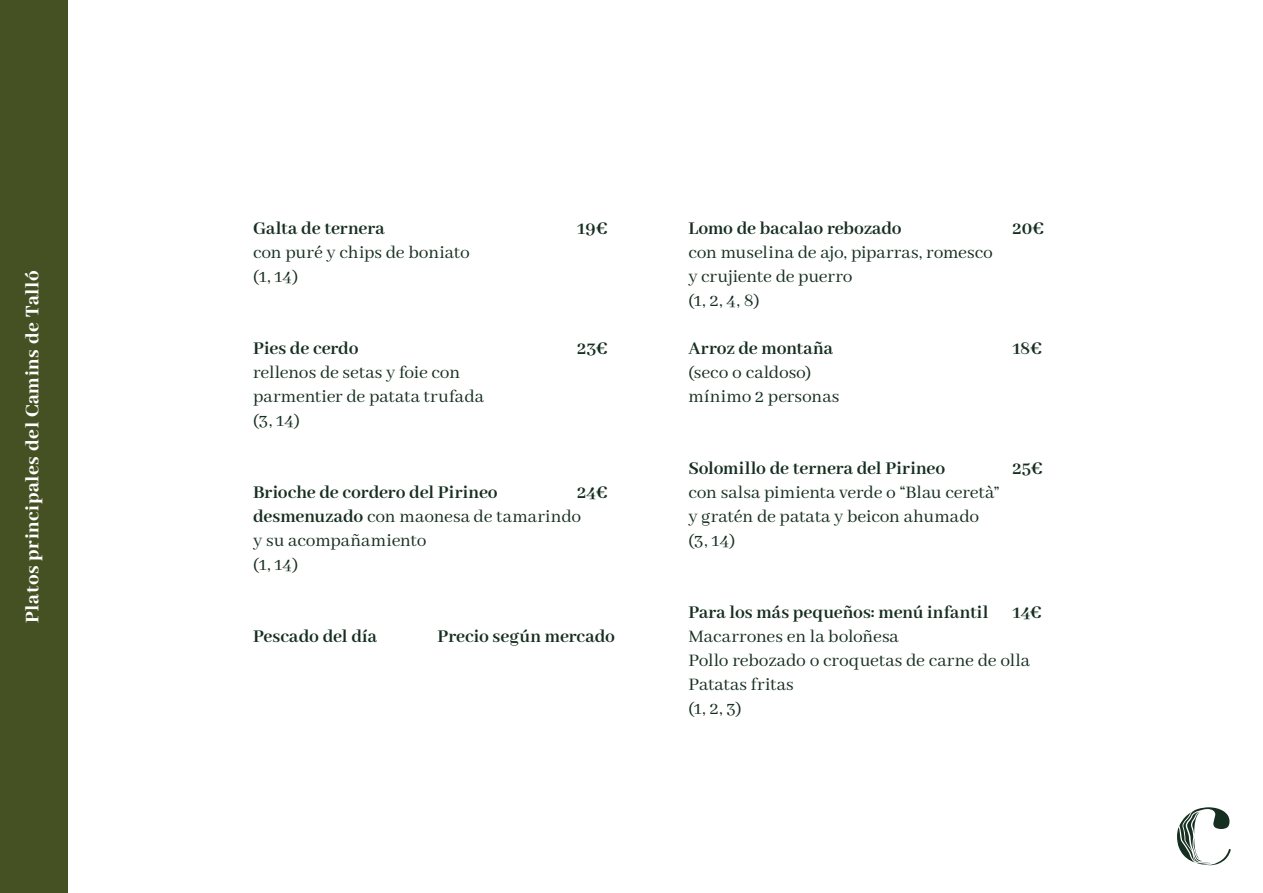
<style>
.page{position:relative;width:1263px;height:893px;background:#fff}
.page>*{position:absolute;margin:0;border:0;box-sizing:border-box;transform-origin:0 0}
.t1{font:800 21px "Abhaya Libre";letter-spacing:.025em;color:#fff}
.t2{font:19.5px/24px "Abhaya Libre";color:#162f20}
.t3{font:700 19.5px "Abhaya Libre";color:#162f20}
.s1{font-weight:700}
</style>
<div class="page">
<div style="left:0;top:0;width:67px;height:893px;background:#465123"></div>
<svg style="left:1177px;top:807px;width:54px;height:58px"></svg>
<p class="t1" style="left:21px;top:623px;width:354px;rotate:-90deg">Platos principales del Camins de Talló</p>
<p class="t3" style="left:253px;top:218px;width:133px">Galta de ternera</p>
<p class="t3" style="left:577px;top:218px;width:32px">19€</p>
<p class="t2" style="left:253px;top:241px;width:218px">con puré y chips de boniato (1, 14)</p>
<p class="t3" style="left:253px;top:338px;width:107px">Pies de cerdo</p>
<p class="t3" style="left:577px;top:338px;width:32px">23€</p>
<p class="t2" style="left:253px;top:361px;width:232px">rellenos de setas y foie con parmentier de patata trufada (3, 14)</p>
<p class="t3" style="left:253px;top:482px;width:246px">Brioche de cordero del Pirineo</p>
<p class="t2" style="left:253px;top:481px;width:356px;text-indent:324px"><span class="s1">24€ desmenuzado</span> con maonesa de tamarindo<br>y su acompañamiento<br>(1, 14)</p>
<p class="t3" style="left:253px;top:626px;width:125px">Pescado del día</p>
<p class="t3" style="left:437px;top:626px;width:179px">Precio según mercado</p>
<p class="t3" style="left:688px;top:218px;width:215px">Lomo de bacalao rebozado</p>
<p class="t3" style="left:1012px;top:218px;width:33px">20€</p>
<p class="t2" style="left:688px;top:241px;width:306px">con muselina de ajo, piparras, romesco y crujiente de puerro<br>(1, 2, 4, 8)</p>
<p class="t3" style="left:688px;top:338px;width:146px">Arroz de montaña</p>
<p class="t3" style="left:1012px;top:338px;width:31px">18€</p>
<p class="t2" style="left:688px;top:361px;width:153px">(seco o caldoso) mínimo 2 personas</p>
<p class="t3" style="left:688px;top:458px;width:258px">Solomillo de ternera del Pirineo</p>
<p class="t3" style="left:1012px;top:458px;width:32px">25€</p>
<p class="t2" style="left:688px;top:481px;width:313px">con salsa pimienta verde o “Blau ceretà” y gratén de patata y beicon ahumado (3, 14)</p>
<p class="t3" style="left:688px;top:602px;width:355px">Para los más pequeños: menú infantil 14€</p>
<p class="t2" style="left:688px;top:625px;width:343px">Macarrones en la boloñesa<br>Pollo rebozado o croquetas de carne de olla<br>Patatas fritas<br>(1, 2, 3)</p>
</div>
